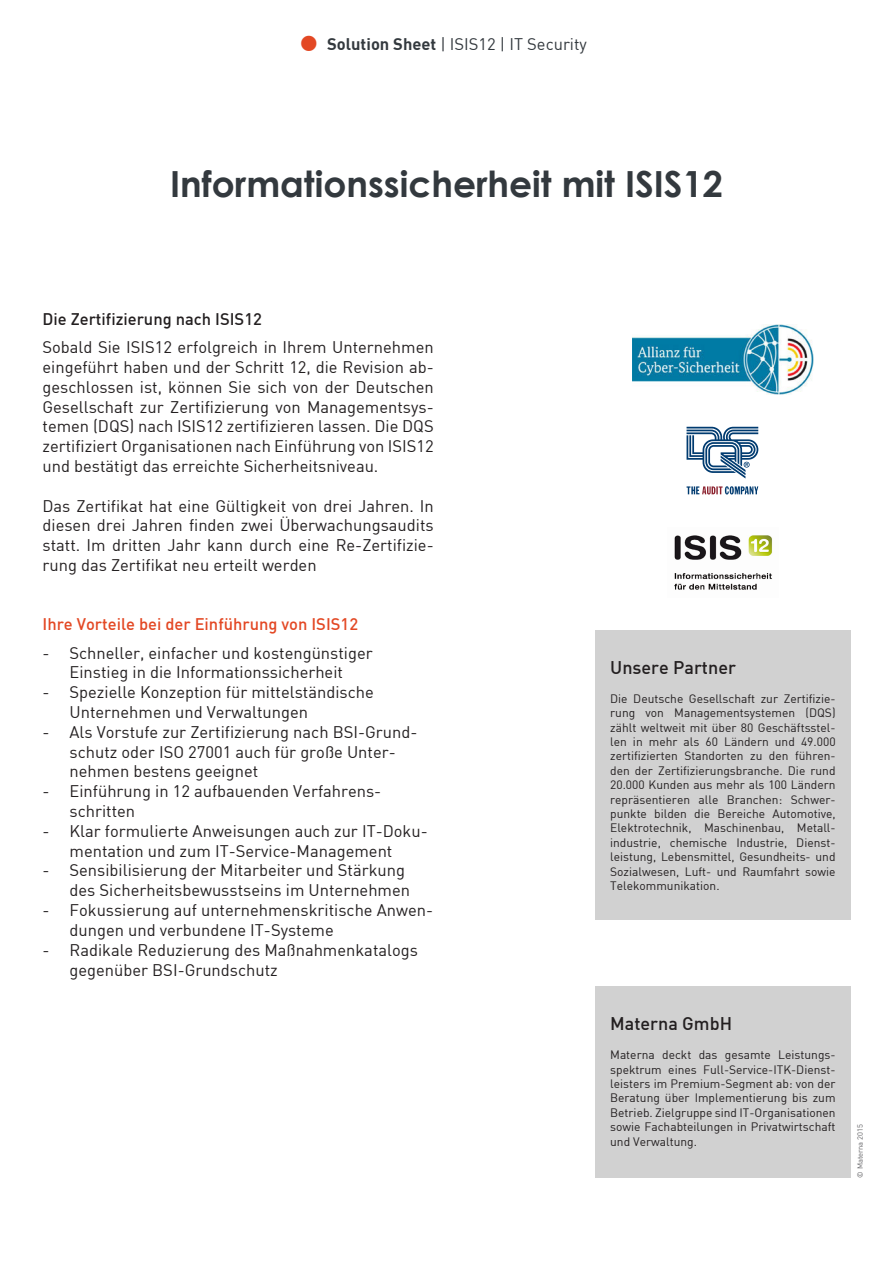
<style>
.page{position:relative;width:893px;height:1263px;background:#fff}
.page>*{position:absolute;margin:0;border:0;box-sizing:border-box;transform-origin:0 0}
.AF_Überschriften_vor{font:700 36px "Century Gothic";color:#33393e}
.t1{font:18px "DIN Medium";color:#231f20}
.AF_Fließtext{font:16.5px/19.8px "DIN";color:#231f20}
.Zwischenüberschrift{font:16.5px "DIN Medium";color:#e34824}
.AF_Fließtext-2{font:16.5px "DIN";color:#33393e}
.Zwischenüberschrift-2{font:16.5px "DIN Medium";color:#231f20}
.t2{font:12px/14.4px "DIN";color:#231f20;text-align:justify}
.t3{font:7.5px "DIN";color:#656568}
.s1{font-family:"DIN Bold";font-size:46.5px;color:#e34824}
.s2{font-family:"DIN Bold"}
</style>
<div class="page">
<div style="left:595px;top:986px;width:255px;height:192px;background:#d1d1d1"></div>
<div style="left:595px;top:630px;width:255px;height:289px;background:#d1d1d1"></div>
<img style="left:632px;top:325px;width:182px;height:70px">
<svg style="left:686px;top:427px;width:72px;height:51px"></svg>
<svg style="left:686px;top:486px;width:72px;height:8px"></svg>
<img style="left:674px;top:535px;width:98px;height:55px">
<p class="AF_Fließtext-2" style="left:297px;top:34px;width:291px"><span class="s1">•</span> <span class="s2">Solution Sheet</span> | ISIS12 | IT Security</p>
<p class="AF_Überschriften_vor" style="left:170px;top:157px;width:554px">Informationssicherheit mit ISIS12</p>
<p class="Zwischenüberschrift-2" style="left:43px;top:308px;width:221px">Die Zertifizierung nach ISIS12</p>
<p class="AF_Fließtext" style="left:43px;top:337px;width:393px;text-align:justify">Sobald Sie ISIS12 erfolgreich in Ihrem Unternehmen eingeführt haben und der Schritt 12, die Revision ab&shy;geschlossen ist, können Sie sich von der Deutschen Gesellschaft zur Zertifizierung von Managementsys&shy;temen (DQS) nach ISIS12 zertifizieren lassen. Die DQS zertifiziert Organisationen nach Einführung von ISIS12 und bestätigt das erreichte Sicherheitsniveau.</p>
<p class="AF_Fließtext" style="left:43px;top:495px;width:393px;text-align:justify">Das Zertifikat hat eine Gültigkeit von drei Jahren. In diesen drei Jahren finden zwei Überwachungsaudits statt. Im dritten Jahr kann durch eine Re-Zertifizie&shy;rung das Zertifikat neu erteilt werden</p>
<p class="Zwischenüberschrift" style="left:43px;top:614px;width:317px">Ihre Vorteile bei der Einführung von ISIS12</p>
<p class="AF_Fließtext" style="left:43px;top:642px;width:332px;text-align:center">- Schneller, einfacher und kostengünstiger<br>Einstieg in die Informationssicherheit</p>
<p class="AF_Fließtext" style="left:70px;top:682px;width:306px;text-indent:-27px">- Spezielle Konzeption für mittelständische<br>Unternehmen und Verwaltungen</p>
<p class="AF_Fließtext" style="left:70px;top:722px;width:349px;text-indent:-27px">- Als Vorstufe zur Zertifizierung nach BSI-Grund&shy;schutz oder ISO 27001 auch für große Unter&shy;nehmen bestens geeignet</p>
<p class="AF_Fließtext" style="left:70px;top:781px;width:313px;text-indent:-27px">- Einführung in 12 aufbauenden Verfahrens&shy;schritten</p>
<p class="AF_Fließtext" style="left:43px;top:821px;width:387px;text-align:center">- Klar formulierte Anweisungen auch zur IT-Doku&shy;mentation und zum IT-Service-Management</p>
<p class="AF_Fließtext" style="left:70px;top:860px;width:342px;text-indent:-27px">- Sensibilisierung der Mitarbeiter und Stärkung des Sicherheitsbewusstseins im Unternehmen</p>
<p class="AF_Fließtext" style="left:70px;top:900px;width:365px;text-indent:-27px">- Fokussierung auf unternehmenskritische Anwen&shy;dungen und verbundene IT-Systeme</p>
<p class="AF_Fließtext" style="left:70px;top:939px;width:350px;text-indent:-27px">- Radikale Reduzierung des Maßnahmenkatalogs gegenüber BSI-Grundschutz</p>
<p class="t1" style="left:610px;top:656px;width:127px">Unsere Partner</p>
<p class="t2" style="left:610px;top:691px;width:227px">Die Deutsche Gesellschaft zur Zertifizie&shy;rung von Managementsystemen (DQS) zählt weltweit mit über 80 Geschäftsstel&shy;len in mehr als 60 Ländern und 49.000 zertifizierten Standorten zu den führen&shy;den der Zertifizierungsbranche. Die rund 20.000 Kunden aus mehr als 100 Ländern repräsentieren alle Branchen: Schwer&shy;punkte bilden die Bereiche Automotive, Elektrotechnik, Maschinenbau, Metall&shy;industrie, chemische Industrie, Dienst&shy;leistung, Lebensmittel, Gesundheits- und Sozialwesen, Luft- und Raumfahrt sowie Telekommunikation.</p>
<p class="t1" style="left:610px;top:1012px;width:123px">Materna GmbH</p>
<p class="t2" style="left:610px;top:1047px;width:227px">Materna deckt das gesamte Leistungs&shy;spektrum eines Full-Service-ITK-Dienst&shy;leisters im Premium-Segment ab: von der Beratung über Implementierung bis zum Betrieb. Zielgruppe sind IT-Organisationen sowie Fachabteilungen in Privatwirtschaft und Verwaltung.</p>
<p class="t3" style="left:855px;top:1178px;width:55px;rotate:-90deg">© Materna 2015</p>
</div>
